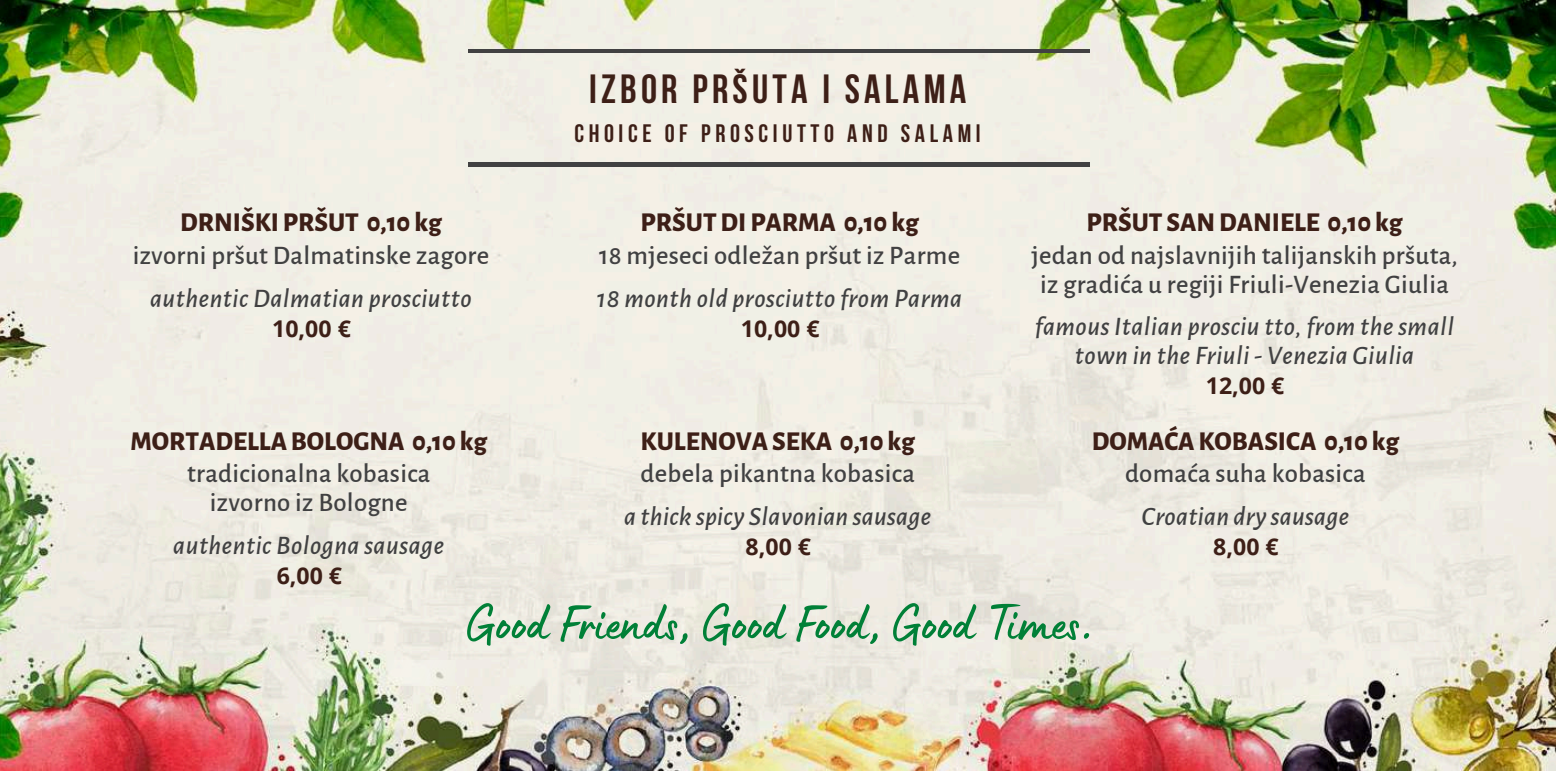
<style>
.page{position:relative;width:1556px;height:771px;background:#fff}
.page>*{position:absolute;margin:0;border:0;box-sizing:border-box;transform-origin:0 0}
.t1{font:53.2px "Lumios Marker";color:#008037}
.t2{font:700 40.6px "Bebas Neue";letter-spacing:.105em;color:#3d1f17}
.t3{font:500 26.78px/28.7px "Alegreya Sans";letter-spacing:.01em;color:#414142;text-align:center}
.t4{font:italic 500 26.78px/28.7px "Alegreya Sans";letter-spacing:.02em;color:#414142;text-align:center}
.t5{font:800 26.78px "Alegreya Sans";color:#3d1f17}
.t6{font:700 25.2px "Bebas Neue";letter-spacing:.185em;color:#3d1f17}
.t7{font:700 23.1px "Open Sans";color:#3d1f17}
</style>
<div class="page">
<img style="left:0;top:0;width:1555px;height:770px">
<div style="left:388px;top:660px;width:66px;height:25px;background:#f3f2e9"></div>
<hr style="left:467px;top:163px;width:622px;height:3px;background:#414142">
<hr style="left:467px;top:49px;width:622px;height:3px;background:#414142">
<p class="t5" style="left:180px;top:210px;width:263px">DRNIŠKI PRŠUT 0,10 kg</p>
<p class="t3" style="left:133px;top:241px;width:358px">izvorni pršut Dalmatinske zagore</p>
<p class="t4" style="left:150px;top:284px;width:323px">authentic Dalmatian prosciutto</p>
<p class="t7" style="left:272px;top:312px;width:80px">10,00 €</p>
<p class="t5" style="left:130px;top:428px;width:358px">MORTADELLABOLOGNA 0,10 kg</p>
<p class="t3" style="left:187px;top:460px;width:245px">tradicionalna kobasica izvorno iz Bologne</p>
<p class="t4" style="left:173px;top:531px;width:272px">authentic Bologna sausage</p>
<p class="t7" style="left:277px;top:559px;width:67px">6,00 €</p>
<h2 class="t2" style="left:589px;top:72px;width:379px">IZBOR PRšUTA I SALAMA</h2>
<p class="t6" style="left:574px;top:123px;width:408px">CHOICE OF PROSCIUTTO AND SALAMI</p>
<p class="t5" style="left:640px;top:210px;width:279px">PRŠUTDI PARMA 0,10 kg</p>
<p class="t3" style="left:599px;top:241px;width:362px">18 mjeseci odležan pršut iz Parme</p>
<p class="t4" style="left:597px;top:284px;width:367px">18 month old prosciutto from Parma</p>
<p class="t7" style="left:741px;top:312px;width:80px">10,00 €</p>
<p class="t5" style="left:640px;top:428px;width:276px">KULENOVASEKA 0,10 kg</p>
<p class="t3" style="left:640px;top:460px;width:276px">debela pikantna kobasica</p>
<p class="t4" style="left:624px;top:502px;width:308px">a thick spicy Slavonian sausage</p>
<p class="t7" style="left:745px;top:530px;width:67px">8,00 €</p>
<p class="t5" style="left:1086px;top:210px;width:317px">PRŠUT SAN DANIELE 0,10 kg</p>
<p class="t3" style="left:1031px;top:241px;width:428px">jedan od najslavnijih talijanskih pršuta, iz gradića u regiji Friuli-Venezia Giulia</p>
<p class="t4" style="left:1034px;top:313px;width:421px">famous Italian prosciu tto, from the small town in the Friuli - Venezia Giulia</p>
<p class="t7" style="left:1205px;top:369px;width:80px">12,00 €</p>
<p class="t5" style="left:1091px;top:428px;width:309px">DOMAĆAKOBASICA 0,10 kg</p>
<p class="t3" style="left:1125px;top:460px;width:242px">domaća suha kobasica</p>
<p class="t4" style="left:1141px;top:502px;width:209px">Croatian dry sausage</p>
<p class="t7" style="left:1213px;top:530px;width:67px">8,00 €</p>
<h1 class="t1" style="left:467px;top:606px;width:628px">Good Friends, Good Food, Good Times.</h1>
</div>
